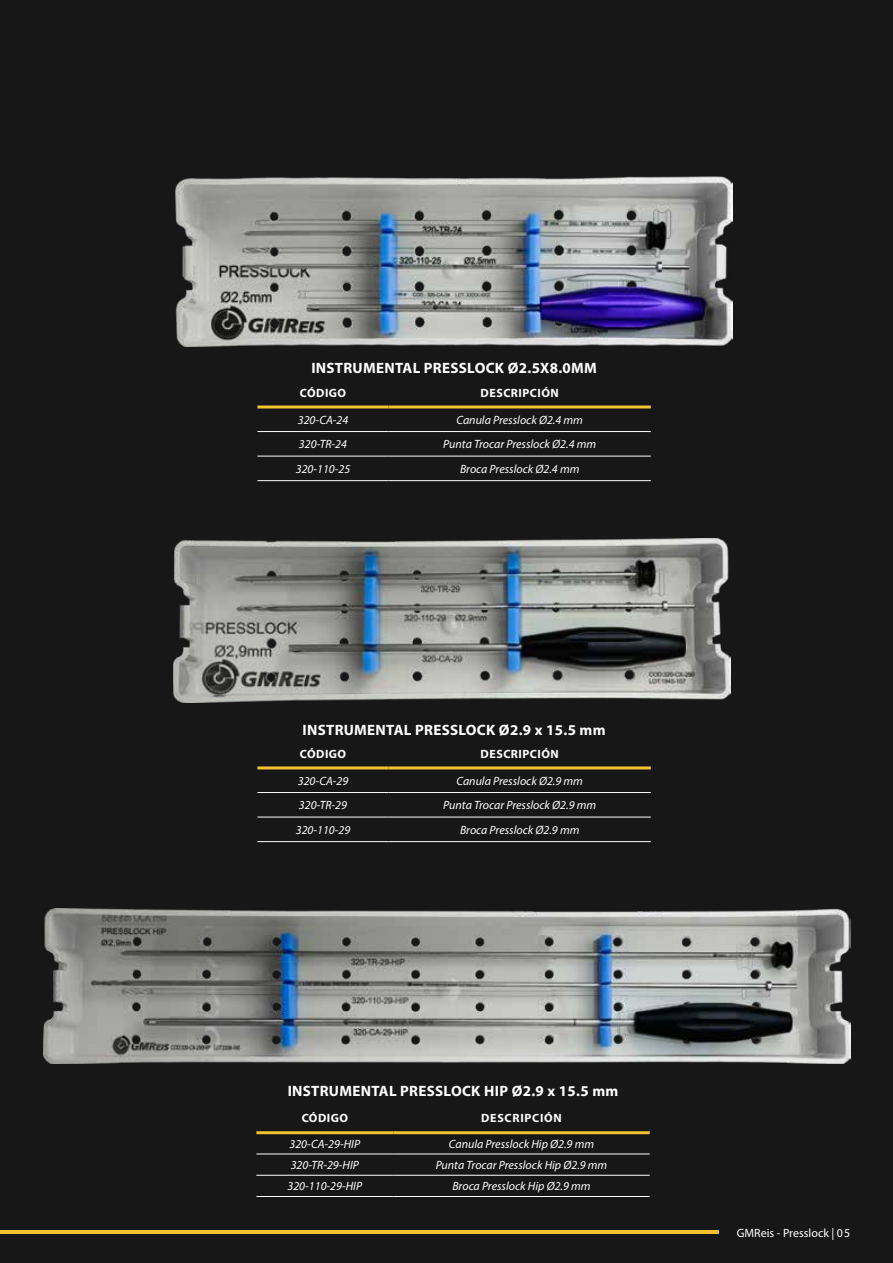
<style>
.page{position:relative;width:893px;height:1263px;background:#171717}
.page>*{position:absolute;margin:0;border:0;box-sizing:border-box;transform-origin:0 0}
.t1{font:700 15px "Myriad Pro";letter-spacing:.02em;color:#fff}
.t2{font:italic 12px "Myriad Pro";color:#fff}
.t3{font:700 12px "Myriad Pro";letter-spacing:.04em;color:#fff}
.t4{font:12px "Myriad Pro";color:#fff}
.t5{font:700 12px "Myriad Pro";letter-spacing:.06em;color:#fff}
</style>
<div class="page">
<img style="left:176px;top:176px;width:556px;height:171px">
<img style="left:173px;top:539px;width:557px;height:163px">
<img style="left:43px;top:909px;width:807px;height:154px">
<hr style="left:256px;top:1154px;width:137px;height:1px;background:#fff">
<hr style="left:393px;top:1154px;width:257px;height:1px;background:#fff">
<hr style="left:256px;top:1175px;width:137px;height:1px;background:#fff">
<hr style="left:393px;top:1175px;width:257px;height:1px;background:#fff">
<hr style="left:256px;top:1196px;width:137px;height:1px;background:#fff">
<hr style="left:393px;top:1196px;width:257px;height:1px;background:#fff">
<hr style="left:256px;top:1131px;width:137px;height:3px;background:#f1c32f">
<hr style="left:393px;top:1131px;width:257px;height:3px;background:#f1c32f">
<hr style="left:257px;top:792px;width:132px;height:1px;background:#fff">
<hr style="left:389px;top:792px;width:262px;height:1px;background:#fff">
<hr style="left:257px;top:817px;width:132px;height:1px;background:#fff">
<hr style="left:389px;top:817px;width:262px;height:1px;background:#fff">
<hr style="left:257px;top:841px;width:132px;height:1px;background:#fff">
<hr style="left:389px;top:841px;width:262px;height:1px;background:#fff">
<hr style="left:257px;top:766px;width:132px;height:3px;background:#f1c32f">
<hr style="left:389px;top:766px;width:262px;height:3px;background:#f1c32f">
<hr style="left:257px;top:431px;width:132px;height:1px;background:#fff">
<hr style="left:389px;top:431px;width:262px;height:1px;background:#fff">
<hr style="left:257px;top:456px;width:132px;height:1px;background:#fff">
<hr style="left:389px;top:456px;width:262px;height:1px;background:#fff">
<hr style="left:257px;top:480px;width:132px;height:1px;background:#fff">
<hr style="left:389px;top:480px;width:262px;height:1px;background:#fff">
<hr style="left:257px;top:405px;width:132px;height:3px;background:#f1c32f">
<hr style="left:389px;top:405px;width:262px;height:3px;background:#f1c32f">
<hr style="left:0;top:1231px;width:719px;height:3px;background:#f0c32e">
<p class="t1" style="left:311px;top:358px;width:287px">INSTRUMENTAL PRESSLOCK Ø2.5X8.0MM</p>
<p class="t3" style="left:300px;top:385px;width:48px">CÓDIGO</p>
<p class="t3" style="left:481px;top:385px;width:80px">DESCRIPCIÓN</p>
<p class="t2" style="left:298px;top:413px;width:52px">320-CA-24</p>
<p class="t2" style="left:456px;top:413px;width:128px">Canula Presslock Ø2.4 mm</p>
<p class="t2" style="left:299px;top:437px;width:50px">320-TR-24</p>
<p class="t2" style="left:443px;top:437px;width:154px">Punta Trocar Presslock Ø2.4 mm</p>
<p class="t2" style="left:296px;top:461px;width:56px">320-110-25</p>
<p class="t2" style="left:460px;top:461px;width:121px">Broca Presslock Ø2.4 mm</p>
<p class="t1" style="left:302px;top:720px;width:305px">INSTRUMENTAL PRESSLOCK Ø2.9 x 15.5 mm</p>
<p class="t3" style="left:300px;top:746px;width:48px">CÓDIGO</p>
<p class="t3" style="left:481px;top:746px;width:80px">DESCRIPCIÓN</p>
<p class="t2" style="left:298px;top:774px;width:52px">320-CA-29</p>
<p class="t2" style="left:456px;top:774px;width:128px">Canula Presslock Ø2.9 mm</p>
<p class="t2" style="left:299px;top:798px;width:50px">320-TR-29</p>
<p class="t2" style="left:443px;top:798px;width:154px">Punta Trocar Presslock Ø2.9 mm</p>
<p class="t2" style="left:296px;top:822px;width:56px">320-110-29</p>
<p class="t2" style="left:460px;top:822px;width:121px">Broca Presslock Ø2.9 mm</p>
<p class="t1" style="left:288px;top:1081px;width:332px">INSTRUMENTAL PRESSLOCK HIP Ø2.9 x 15.5 mm</p>
<p class="t3" style="left:302px;top:1109px;width:48px">CÓDIGO</p>
<p class="t5" style="left:481px;top:1109px;width:82px">DESCRIPCIÓN</p>
<p class="t2" style="left:289px;top:1137px;width:72px">320-CA-29-HIP</p>
<p class="t2" style="left:449px;top:1137px;width:147px">Canula Presslock Hip Ø2.9 mm</p>
<p class="t2" style="left:291px;top:1158px;width:70px">320-TR-29-HIP</p>
<p class="t2" style="left:436px;top:1158px;width:173px">Punta Trocar Presslock Hip Ø2.9 mm</p>
<p class="t2" style="left:287px;top:1179px;width:76px">320-110-29-HIP</p>
<p class="t2" style="left:452px;top:1179px;width:140px">Broca Presslock Hip Ø2.9 mm</p>
<p class="t4" style="left:737px;top:1225px;width:115px">GMReis - Presslock | 05</p>
</div>
